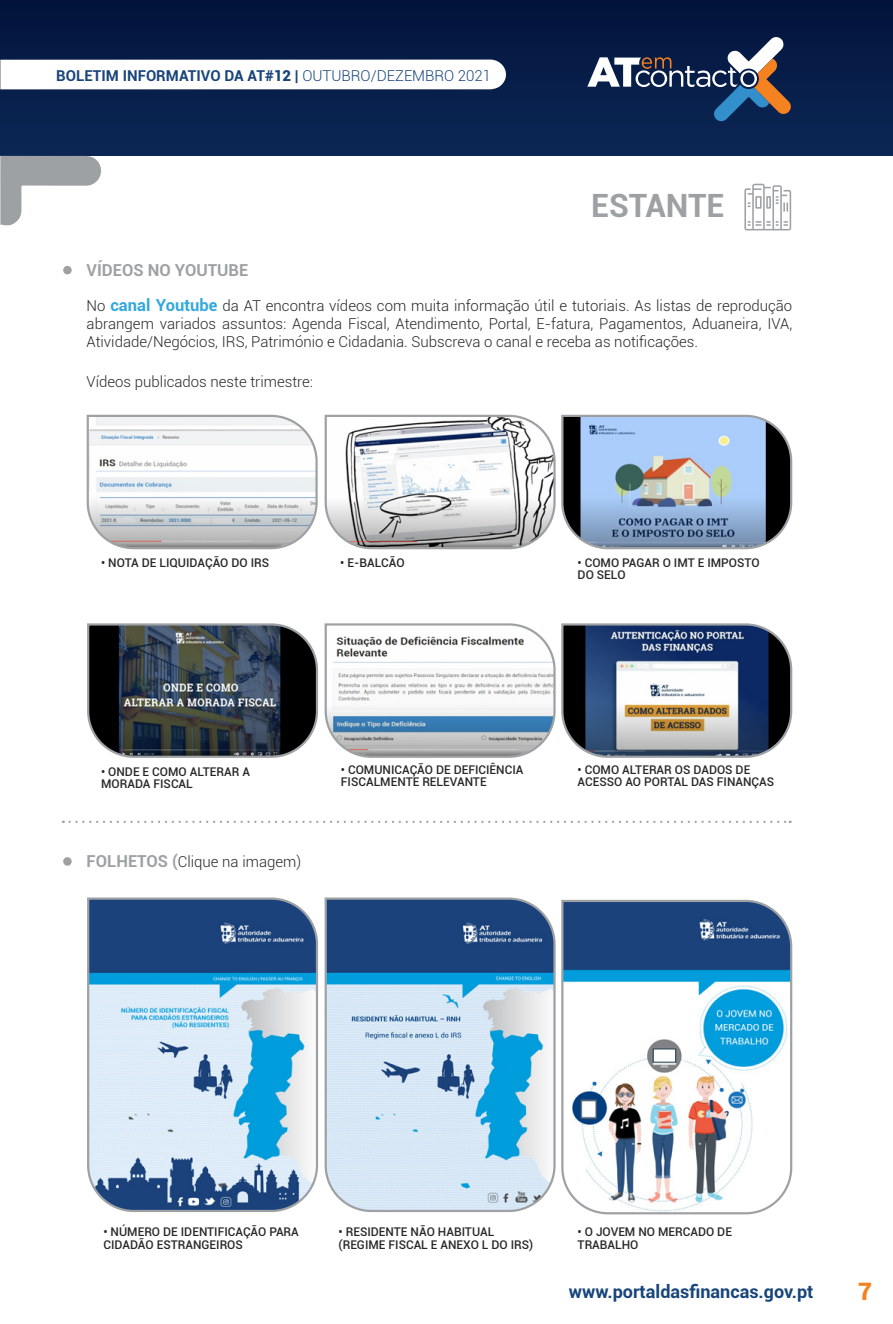
<style>
.page{position:relative;width:893px;height:1324px;background:#fff}
.page>*{position:absolute;margin:0;border:0;box-sizing:border-box;transform-origin:0 0}
.t1{font:700 32.1px "Roboto";color:#9ea1a3}
.t2{font:900 24px "Roboto";color:#f58220}
.t3{font:700 18px "Roboto";color:#17457a}
.t4{font:700 16.5px "Roboto";color:#9ea1a3}
.t5{font:300 15px/18px "Roboto";color:#292829;text-align:justify}
.t6{font:700 15px "Roboto";color:#18447a}
.t7{font:500 12px/12px "Roboto";color:#292829}
.s1{font-weight:900}
.s2{font-weight:300}
.s3{font-weight:700;font-size:16.5px;color:#33a8de}
.s4{font-weight:700;font-size:16.5px;color:#9ea1a3}
</style>
<div class="page">
<img style="left:0;top:1px;width:893px;height:155px">
<svg style="left:744px;top:184px;width:47px;height:46px"></svg>
<svg style="left:587px;top:37px;width:204px;height:84px;background:#394865"></svg>
<svg style="left:0;top:60px;width:507px;height:29px"></svg>
<svg style="left:70px;top:820px;width:721px;height:2px"></svg>
<svg style="left:0;top:156px;width:101px;height:70px"></svg>
<svg style="left:86px;top:414px;width:707px;height:136px"></svg>
<svg style="left:324px;top:897px;width:232px;height:315px;background:#95b7d2"></svg>
<svg style="left:87px;top:897px;width:232px;height:315px;background:#88abca"></svg>
<img style="left:87px;top:623px;width:706px;height:135px">
<svg style="left:561px;top:899px;width:232px;height:316px"></svg>
<svg style="left:63px;top:266px;width:9px;height:8px"></svg>
<svg style="left:63px;top:857px;width:9px;height:8px"></svg>
<p class="t6" style="left:56px;top:65px;width:436px">BOLETIM INFORMATIVO DA AT<span class="s1">#12</span> | <span class="s2">OUTUBRO/DEZEMBRO 2021</span></p>
<h1 class="t1" style="left:591px;top:182px;width:135px">ESTANTE</h1>
<p class="t4" style="left:87px;top:258px;width:163px">VÍDEOS NO YOUTUBE</p>
<p class="t5" style="left:87px;top:296px;width:707px">No <span class="s3">canal Youtube</span> da AT encontra vídeos com muita informação útil e tutoriais. As listas de reprodução abrangem variados assuntos: Agenda Fiscal, Atendimento, Portal, E-fatura, Pagamentos, Aduaneira, IVA, Atividade/Negócios, IRS, Património e Cidadania. Subscreva o canal e receba as notificações.</p>
<p class="t5" style="left:87px;top:372px;width:228px">Vídeos publicados neste trimestre:</p>
<p class="t7" style="left:101px;top:556px;width:170px">• NOTA DE LIQUIDAÇÃO DO IRS</p>
<p class="t7" style="left:340px;top:556px;width:66px">• E-BALCÃO</p>
<p class="t7" style="left:578px;top:556px;width:183px">• COMO PAGAR O IMT E IMPOSTO<br>DO SELO</p>
<p class="t7" style="left:101px;top:764px;width:150px">• ONDE E COMO ALTERAR A<br>MORADA FISCAL</p>
<p class="t5" style="left:87px;top:852px;width:216px"><span class="s4">FOLHETOS (</span>Clique na imagem)</p>
<p class="t7" style="left:341px;top:763px;width:184px">• COMUNICAÇÃO DE DEFICIÊNCIA<br>FISCALMENTE RELEVANTE</p>
<p class="t7" style="left:578px;top:763px;width:198px">• COMO ALTERAR OS DADOS DE<br>ACESSO AO PORTAL DAS FINANÇAS</p>
<p class="t7" style="left:103px;top:1225px;width:197px">• NÚMERO DE IDENTIFICAÇÃO PARA<br>CIDADÃO ESTRANGEIROS</p>
<p class="t7" style="left:339px;top:1225px;width:196px">• RESIDENTE NÃO HABITUAL (REGIME FISCAL E ANEXO L DO IRS)</p>
<p class="t7" style="left:578px;top:1225px;width:156px">• O JOVEM NO MERCADO DE<br>TRABALHO</p>
<p class="t3" style="left:569px;top:1278px;width:246px">www.portaldasfinancas.gov.pt</p>
<h2 class="t2" style="left:858px;top:1274px;width:15px">7</h2>
</div>
